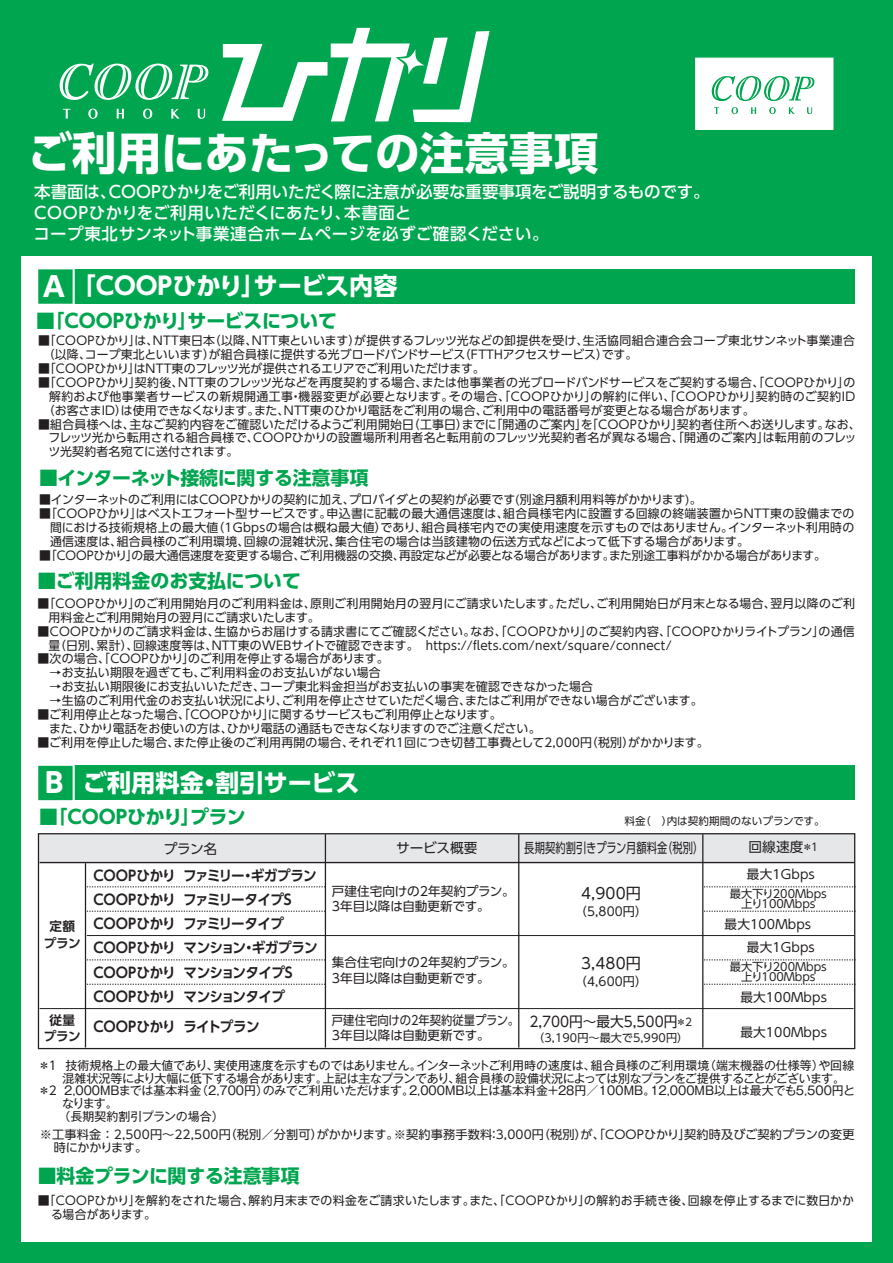
<style>
.page{position:relative;width:893px;height:1263px;background:#00a54f}
.page>*{position:absolute;margin:0;border:0;box-sizing:border-box;transform-origin:0 0}
.t1{font:700 44.55px "UD Shin Go Pro";color:#fff}
.t2{font:700 24.3px "UD Shin Go Pro";color:#fff}
.t3{font:700 18.9px "UD Shin Go Pro";letter-spacing:-.005em;color:#00a54f}
.t4{font:500 16.5px/21px "UD Shin Go Pro";color:#fff}
.t5{font:15.15px "UD Shin Go Pro";letter-spacing:.01em;color:#231f20}
.t6{font:700 14.25px/24.2px "UD Shin Go Pro De";letter-spacing:-.035em;color:#231f20;scale:.95 1}
.t7{font:14.25px "UD Shin Go Pro";color:#231f20;scale:.96 1}
.t8{font:13.65px "UD Shin Go Pro";letter-spacing:.01em;color:#231f20;scale:.75 1}
.t9{font:13.65px "UD Shin Go Pro";letter-spacing:.01em;color:#231f20}
.t10{font:12.6px/15.8px "UD Shin Go Pro";color:#231f20}
.t11{font:12.6px/15.8px "UD Shin Go Pro";color:#231f20;scale:.9 1}
.t12{font:700 12.6px/16.2px "UD Shin Go Pro De";letter-spacing:-.01em;color:#231f20;text-align:center}
.t13{font:12.15px "UD Shin Go Pro";letter-spacing:.01em;color:#231f20}
.t14{font:12px/13.8px "UD Shin Go Pro";letter-spacing:.01em;color:#231f20}
.t15{font:12px/13.8px "UD Shin Go Pro";letter-spacing:-.01em;color:#231f20}
.t16{font:12px "Gothic MB101 Pro";letter-spacing:-.01em;color:#231f20}
.t17{font:12px "UD Shin Go Pro";letter-spacing:.035em;color:#231f20}
.t18{font:12px "Gothic MB101 Pro";letter-spacing:-.03em;color:#231f20}
.t19{font:11.25px/10.5px "UD Shin Go Pro";color:#231f20;text-align:center}
.t20{font:11.1px "UD Shin Go Pro";letter-spacing:.01em;color:#231f20}
.t21{font:10.65px "UD Shin Go Pro";color:#231f20}
.s1{font-size:27.3px}
.s2{font-size:10.65px}
.s3{font-family:"UD Shin Go Pro"}
</style>
<div class="page">
<div style="left:21px;top:256px;width:851px;height:986px;background:#fff"></div>
<svg style="left:222px;top:28px;width:268px;height:94px"></svg>
<svg style="left:60px;top:64px;width:148px;height:36px"></svg>
<svg style="left:63px;top:109px;width:8px;height:10px"></svg>
<svg style="left:88px;top:109px;width:10px;height:10px"></svg>
<svg style="left:117px;top:109px;width:7px;height:10px"></svg>
<svg style="left:143px;top:109px;width:9px;height:10px"></svg>
<svg style="left:171px;top:109px;width:9px;height:10px"></svg>
<svg style="left:198px;top:109px;width:7px;height:10px"></svg>
<div style="left:695px;top:58px;width:138px;height:72px;background:#fff;border:1px solid #fff"></div>
<svg style="left:712px;top:76px;width:102px;height:25px"></svg>
<svg style="left:714px;top:107px;width:5px;height:7px"></svg>
<svg style="left:731px;top:107px;width:7px;height:7px"></svg>
<svg style="left:751px;top:107px;width:5px;height:7px"></svg>
<svg style="left:769px;top:107px;width:7px;height:7px"></svg>
<svg style="left:789px;top:107px;width:6px;height:7px"></svg>
<svg style="left:807px;top:107px;width:5px;height:7px"></svg>
<div style="left:38px;top:269px;width:817px;height:35px;background:#00a54f"></div>
<svg style="left:38px;top:269px;width:37px;height:35px"></svg>
<div style="left:38px;top:766px;width:817px;height:34px;background:#00a54f"></div>
<svg style="left:38px;top:765px;width:37px;height:36px"></svg>
<div style="left:38px;top:834px;width:817px;height:29px;background:#e6e7e9"></div>
<div style="left:38px;top:833px;width:817px;height:216px;border:1px solid #231f20"></div>
<hr style="left:40px;top:862px;width:814px;height:1px;background:#231f20">
<hr style="left:87px;top:935px;width:768px;height:1px;background:#231f20">
<svg style="left:87px;top:886px;width:238px;height:1px"></svg>
<svg style="left:704px;top:886px;width:152px;height:1px"></svg>
<svg style="left:87px;top:911px;width:238px;height:1px"></svg>
<svg style="left:704px;top:911px;width:152px;height:1px"></svg>
<svg style="left:87px;top:960px;width:238px;height:1px"></svg>
<svg style="left:704px;top:960px;width:152px;height:1px"></svg>
<svg style="left:87px;top:984px;width:238px;height:1px"></svg>
<svg style="left:704px;top:984px;width:152px;height:1px"></svg>
<hr style="left:40px;top:1008px;width:814px;height:1px;background:#231f20">
<hr style="left:85px;top:863px;width:1px;height:184px;background:#231f20">
<hr style="left:325px;top:834px;width:1px;height:213px;background:#231f20">
<hr style="left:518px;top:834px;width:1px;height:213px;background:#231f20">
<hr style="left:702px;top:834px;width:1px;height:213px;background:#231f20">
<h1 class="t1" style="left:28px;top:116px;width:572px">ご利用にあたっての注意事項</h1>
<h3 class="t4" style="left:34px;top:181px;width:677px">本書面は、COOPひかりをご利用いただく際に注意が必要な重要事項をご説明するものです。<br>COOPひかりをご利用いただくにあたり、本書面と<br>コープ東北サンネット事業連合ホームページを必ずご確認ください。</h3>
<h2 class="t2" style="left:43px;top:266px;width:356px"><span class="s1">A</span> 「COOPひかり」サービス内容</h2>
<h3 class="t3" style="left:36px;top:305px;width:303px">■「COOPひかり」サービスについて</h3>
<p class="t14" style="left:43px;top:334px;width:814px;text-indent:-5px">■「COOPひかり」は、NTT東日本（以降、NTT東といいます）が提供するフレッツ光などの卸提供を受け、生活協同組合連合会コープ東北サンネット事業連合（以降、コープ東北といいます）が組合員様に提供する光ブロードバンドサービス（FTTHアクセスサービス）です。</p>
<p class="t15" style="left:38px;top:361px;width:448px">■「COOPひかり」はNTT東のフレッツ光が提供されるエリアでご利用いただけます。</p>
<p class="t14" style="left:38px;top:375px;width:819px">■「COOPひかり」契約後、NTT東のフレッツ光などを再度契約する場合、または他事業者の光ブロードバンドサービスをご契約する場合、「COOPひかり」の</p>
<p class="t17" style="left:49px;top:387px;width:808px">解約および他事業者サービスの新規開通工事・機器変更が必要となります。その場合、「COOPひかり」の解約に伴い、「COOPひかり」契約時のご契約ID</p>
<p class="t14" style="left:43px;top:403px;width:713px">（お客さまID）は使用できなくなります。また、NTT東のひかり電話をご利用の場合、ご利用中の電話番号が変更となる場合があります。</p>
<p class="t14" style="left:48px;top:417px;width:814px;text-indent:-10px">■組合員様へは、主なご契約内容をご確認いただけるようご利用開始日（工事日）までに「開通のご案内」を「ＣＯＯＰひかり」契約者住所へお送りします。なお、フレッツ光から転用される組合員様で、COOPひかりの設置場所利用者名と転用前のフレッツ光契約者名が異なる場合、「開通のご案内」は転用前のフレッツ光契約者名宛てに送付されます。</p>
<p class="t15" style="left:39px;top:492px;width:664px">■インターネットのご利用にはＣＯＯＰひかりの契約に加え、プロバイダとの契約が必要です(別途月額利用料等がかかります)。</p>
<p class="t14" style="left:50px;top:506px;width:806px;text-align:justify;text-indent:-11px">■「COOPひかり」はベストエフォート型サービスです。申込書に記載の最大通信速度は、組合員様宅内に設置する回線の終端装置からNTT東の設備までの間における技術規格上の最大値（1Gｂｐｓの場合は概ね最大値）であり、組合員様宅内での実使用速度を示すものではありません。インターネット利用時の通信速度は、組合員様のご利用環境、回線の混雑状況、集合住宅の場合は当該建物の伝送方式などによって低下する場合があります。</p>
<p class="t14" style="left:39px;top:548px;width:788px">■「COOPひかり」の最大通信速度を変更する場合、ご利用機器の交換、再設定などが必要となる場合があります。また別途工事料がかかる場合があります。</p>
<p class="t14" style="left:48px;top:596px;width:808px;text-indent:-11px">■「COOPひかり」のご利用開始月のご利用料金は、原則ご利用開始月の翌月にご請求いたします。ただし、ご利用開始日が月末となる場合、翌月以降のご利用料金とご利用開始月の翌月にご請求いたします。</p>
<p class="t14" style="left:48px;top:624px;width:808px;text-indent:-11px">■COOPひかりのご請求料金は、生協からお届けする請求書にてご確認ください。なお、「COOPひかり」のご契約内容、「COOPひかりライトプラン」の通信量（日別、累計）、回線速度等は、NTT東のWEBサイトで確認できます。　https://flets.com/next/square/connect/</p>
<p class="t14" style="left:38px;top:652px;width:667px">■次の場合、「COOPひかり」のご利用を停止する場合があります。　<br>　→お支払い期限を過ぎても、ご利用料金のお支払いがない場合<br>　→お支払い期限後にお支払いいただき、コープ東北料金担当がお支払いの事実を確認できなかった場合<br>　→生協のご利用代金のお支払い状況により、ご利用を停止させていただく場合、またはご利用ができない場合がございます。</p>
<p class="t15" style="left:38px;top:707px;width:505px">■ご利用停止となった場合、「COOPひかり」に関するサービスもご利用停止となります。<br>　また、ひかり電話をお使いの方は、ひかり電話の通話もできなくなりますのでご注意ください。</p>
<p class="t14" style="left:38px;top:735px;width:673px">■ご利用を停止した場合、また停止後のご利用再開の場合、それぞれ1回につき切替工事費として2,000円（税別）がかかります。</p>
<h3 class="t3" style="left:39px;top:463px;width:331px">■インターネット接続に関する注意事項</h3>
<h3 class="t3" style="left:38px;top:565px;width:265px">■ご利用料金のお支払について</h3>
<h2 class="t2" style="left:45px;top:762px;width:316px"><span class="s1">B</span> ご利用料金・割引サービス</h2>
<h3 class="t3" style="left:39px;top:802px;width:208px">■「COOPひかり」プラン</h3>
<p class="t21" style="left:624px;top:813px;width:202px">料金（　）内は契約期間のないプランです。</p>
<p class="t9" style="left:164px;top:838px;width:55px">プラン名</p>
<p class="t9" style="left:396px;top:837px;width:83px">サービス概要</p>
<p class="t8" style="left:524px;top:837px;width:240px">長期契約割引きプラン月額料金（税別）</p>
<p class="t9" style="left:748px;top:836px;width:71px">回線速度<span class="s2">＊1</span></p>
<p class="t6" style="left:93px;top:863px;width:238px">COOPひかり ファミリー・ギガプラン<br>COOPひかり ファミリータイプS<br>COOPひかり ファミリータイプ<br>COOPひかり マンション・ギガプラン<br>COOPひかり マンションタイプS<br>COOPひかり マンションタイプ</p>
<p class="t6" style="left:93px;top:1014px;width:176px">COOPひかり ライトプラン</p>
<p class="t10" style="left:747px;top:866px;width:69px">最大1Gbps</p>
<p class="t19" style="left:730px;top:888px;width:98px">最大下り200Mbps上り100Mbps</p>
<p class="t10" style="left:332px;top:883px;width:184px">戸建住宅向けの2年契約プラン。<br>3年目以降は自動更新です。</p>
<p class="t5" style="left:581px;top:880px;width:61px">4,900円</p>
<p class="t13" style="left:575px;top:901px;width:74px">（5,800円）</p>
<p class="t10" style="left:725px;top:911px;width:92px;line-height:23.9px;text-align:right">最大100Mbps最大1Gbps</p>
<p class="t19" style="left:730px;top:961px;width:98px">最大下り200Mbps上り100Mbps</p>
<p class="t10" style="left:740px;top:988px;width:88px">最大100Mbps</p>
<p class="t12" style="left:44px;top:918px;width:39px">定額プラン</p>
<p class="t10" style="left:332px;top:954px;width:184px">集合住宅向けの2年契約プラン。<br>3年目以降は自動更新です。</p>
<p class="t11" style="left:332px;top:1012px;width:209px">戸建住宅向けの2年契約従量プラン。<br>3年目以降は自動更新です。</p>
<p class="t5" style="left:581px;top:951px;width:61px">3,480円</p>
<p class="t13" style="left:575px;top:972px;width:74px">（4,600円）</p>
<p class="t7" style="left:529px;top:1010px;width:171px">2,700円～最大5,500円<span class="s2">＊2</span></p>
<p class="t20" style="left:533px;top:1028px;width:157px">（3,190円～最大で5,990円）</p>
<p class="t16" style="left:38px;top:1055px;width:818px"><span class="s3">＊1</span> 技術規格上の最大値であり、実使用速度を示すものではありません。インターネットご利用時の速度は、組合員様のご利用環境（端末機器の仕様等）や回線</p>
<p class="t18" style="left:63px;top:1068px;width:784px">混雑状況等により大幅に低下する場合があります。上記は主なプランであり、組合員様の設備状況によっては別なプランをご提供することがございます。</p>
<p class="t16" style="left:38px;top:1081px;width:818px"><span class="s3">＊2</span> 2,000MBまでは基本料金（2,700円）のみでご利用いただけます。2,000MB以上は基本料金＋28円／１００MB。12,000MB以上は最大でも5,500円と</p>
<p class="t16" style="left:62px;top:1094px;width:57px">なります。</p>
<p class="t16" style="left:40px;top:1106px;width:185px">　　（長期契約割引プランの場合）</p>
<p class="t14" style="left:54px;top:1127px;width:802px;text-indent:-14px">※工事料金：2,500円～22,500円（税別／分割可）がかかります。※契約事務手数料：3,000円（税別）が、「COOPひかり」契約時及びご契約プランの変更時にかかります。</p>
<p class="t12" style="left:44px;top:1012px;width:39px">従量プラン</p>
<p class="t10" style="left:740px;top:1024px;width:88px">最大100Mbps</p>
<h3 class="t3" style="left:38px;top:1160px;width:263px">■料金プランに関する注意事項</h3>
<p class="t14" style="left:51px;top:1193px;width:804px;text-indent:-13px">■「COOPひかり」を解約をされた場合、解約月末までの料金をご請求いたします。また、「COOPひかり」の解約お手続き後、回線を停止するまでに数日かかる場合があります。</p>
</div>
